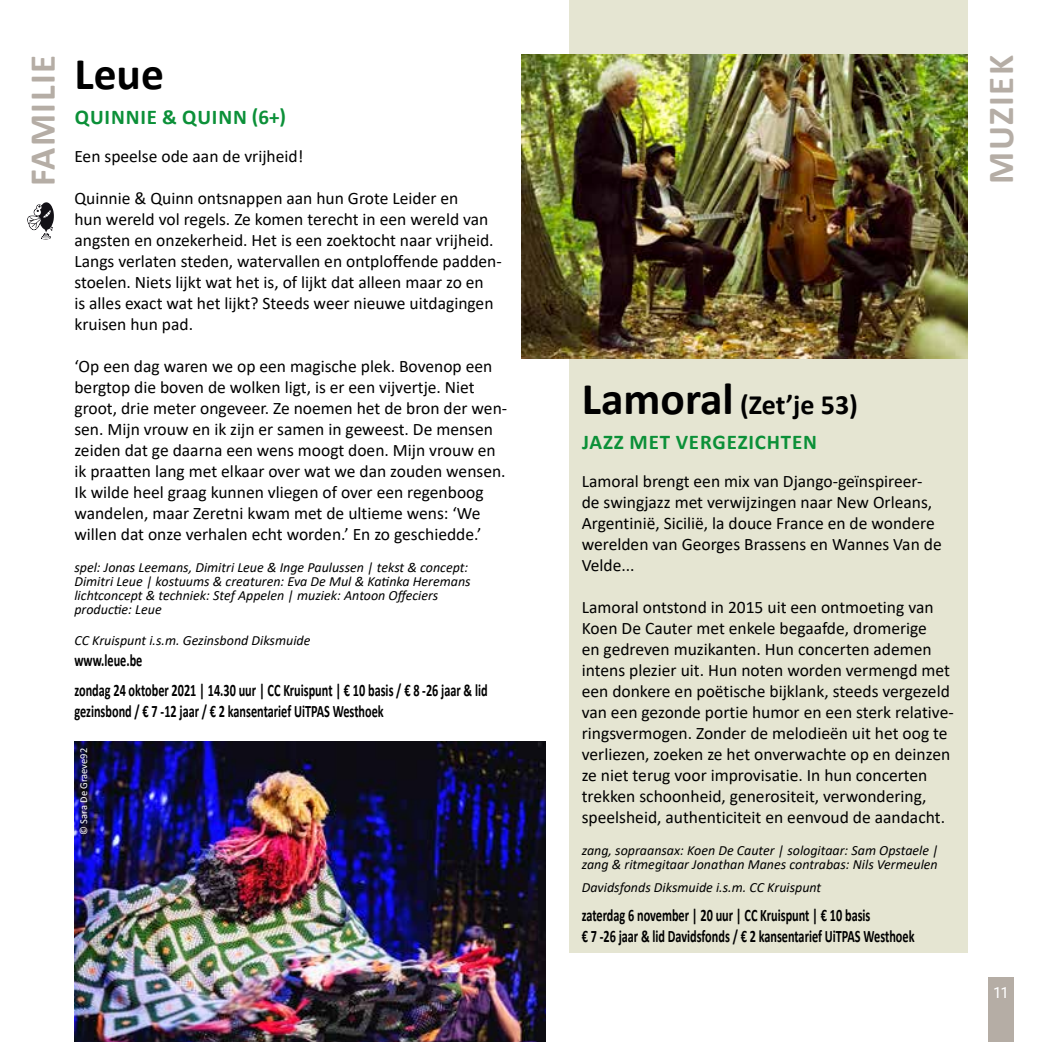
<style>
.page{position:relative;width:1042px;height:1042px;background:#fff}
.page>*{position:absolute;margin:0;border:0;box-sizing:border-box;transform-origin:0 0}
.t1{font:700 45.5px "Calibri";color:#000}
.t2{font:700 36.75px "Calibri";letter-spacing:.04em;color:#b5ada5}
.t3{font:700 28px "Calibri";letter-spacing:-.005em;color:#000}
.t4{font:22.75px "Freight Sans Pro";color:#fff}
.t5{font:700 21px "Calibri";letter-spacing:.04em;color:#0b9038}
.t6{font:17.5px/21px "Calibri";color:#000}
.t7{font:700 17.5px/21px "Calibri";color:#000;scale:.7 1}
.t8{font:italic 14px/14px "Calibri";color:#000}
.t9{font:10.5px "Calibri";color:#fff}
.s1{font-size:45.5px}
</style>
<div class="page">
<div style="left:988px;top:977px;width:25px;height:65px;background:#b5ada5"></div>
<div style="left:568px;top:0;width:399px;height:952px;background:#e5e5d2"></div>
<svg style="left:27px;top:202px;width:27px;height:37px"></svg>
<img style="left:74px;top:742px;width:472px;height:300px">
<img style="left:522px;top:55px;width:445px;height:303px">
<h2 class="t2" style="left:17px;top:186px;width:132px;rotate:-90deg">FAMILIE</h2>
<h1 class="t1" style="left:74px;top:41px;width:91px">Leue</h1>
<p class="t5" style="left:75px;top:102px;width:213px">QUINNIE &amp; QUINN (6+)</p>
<p class="t6" style="left:74px;top:145px;width:230px">Een speelse ode aan de vrijheid!</p>
<p class="t6" style="left:74px;top:187px;width:429px">Quinnie &amp; Quinn ontsnappen aan hun Grote Leider en<br>hun wereld vol regels. Ze komen terecht in een wereld van angsten en onzekerheid. Het is een zoektocht naar vrijheid.<br>Langs verlaten steden, watervallen en ontploffende padden&shy;stoelen. Niets lijkt wat het is, of lijkt dat alleen maar zo en<br>is alles exact wat het lijkt? Steeds weer nieuwe uitdagingen kruisen hun pad.</p>
<p class="t6" style="left:74px;top:355px;width:434px">‘Op een dag waren we op een magische plek. Bovenop een bergtop die boven de wolken ligt, is er een vijvertje. Niet groot, drie meter ongeveer. Ze noemen het de bron der wen&shy;sen. Mijn vrouw en ik zijn er samen in geweest. De mensen zeiden dat ge daarna een wens moogt doen. Mijn vrouw en ik praatten lang met elkaar over wat we dan zouden wensen.<br>Ik wilde heel graag kunnen vliegen of over een regenboog wandelen, maar Zeretni kwam met de ultieme wens: ‘We willen dat onze verhalen echt worden.’ En zo geschiedde.’</p>
<p class="t8" style="left:74px;top:559px;width:398px">spel: Jonas Leemans, Dimitri Leue &amp; Inge Paulussen | tekst &amp; concept:<br>Dimitri Leue | kostuums &amp; creaturen: Eva De Mul &amp; Katinka Heremans lichtconcept &amp; techniek: Stef Appelen | muziek: Antoon Offeciers productie: Leue</p>
<p class="t8" style="left:74px;top:633px;width:237px">CC Kruispunt i.s.m. Gezinsbond Diksmuide</p>
<p class="t7" style="left:74px;top:645px;width:592px;line-height:29.8px">www.leue.be<br>zondag 24 oktober 2021 | 14.30 uur | CC Kruispunt | € 10 basis / € 8 -26 jaar &amp; lid</p>
<p class="t7" style="left:74px;top:700px;width:443px">gezinsbond / € 7 -12 jaar / € 2 kansentarief UiTPAS Westhoek</p>
<p class="t9" style="left:76px;top:834px;width:88px;rotate:-90deg">© Sara De Graeve92</p>
<h2 class="t2" style="left:975px;top:184px;width:130px;rotate:-90deg">MUZIEK</h2>
<h3 class="t3" style="left:582px;top:385px;width:278px"><span class="s1">Lamoral</span> (Zet’je 53)</h3>
<p class="t5" style="left:582px;top:427px;width:236px">JAZZ MET VERGEZICHTEN</p>
<p class="t6" style="left:582px;top:470px;width:361px">Lamoral brengt een mix van Django-geïnspireer&shy;de swingjazz met verwijzingen naar New Orleans, Argentinië, Sicilië, la douce France en de wondere werelden van Georges Brassens en Wannes Van de Velde...</p>
<p class="t6" style="left:582px;top:596px;width:373px">Lamoral ontstond in 2015 uit een ontmoeting van Koen De Cauter met enkele begaafde, dromerige<br>en gedreven muzikanten. Hun concerten ademen intens plezier uit. Hun noten worden vermengd met een donkere en poëtische bijklank, steeds vergezeld van een gezonde portie humor en een sterk relative&shy;ringsvermogen. Zonder de melodieën uit het oog te verliezen, zoeken ze het onverwachte op en deinzen ze niet terug voor improvisatie. In hun concerten trekken schoonheid, generositeit, verwondering, speelsheid, authenticiteit en eenvoud de aandacht.</p>
<p class="t8" style="left:582px;top:842px;width:358px">zang, sopraansax: Koen De Cauter | sologitaar: Sam Opstaele | zang &amp; ritmegitaar Jonathan Manes contrabas: Nils Vermeulen</p>
<p class="t8" style="left:582px;top:879px;width:241px">Davidsfonds Diksmuide i.s.m. CC Kruispunt</p>
<p class="t7" style="left:582px;top:905px;width:477px">zaterdag 6 november | 20 uur | CC Kruispunt | € 10 basis<br>€ 7 -26 jaar &amp; lid Davidsfonds / € 2 kansentarief UiTPAS Westhoek</p>
<h3 class="t4" style="left:993px;top:975px;width:16px">11</h3>
</div>
